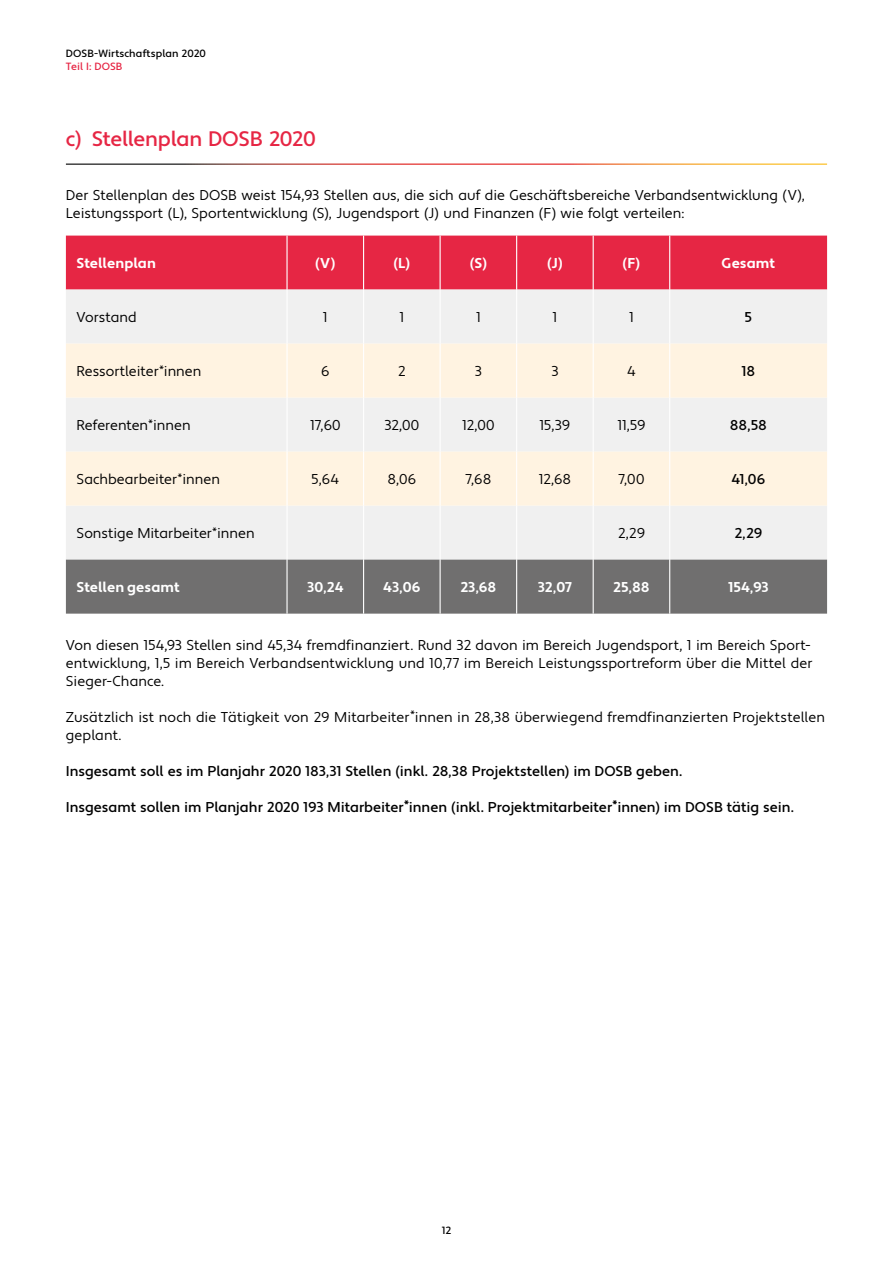
<style>
.page{position:relative;width:893px;height:1263px;background:#fff}
.page>*{position:absolute;margin:0;border:0;box-sizing:border-box;transform-origin:0 0}
.t1{font:500 21px "Apertura";letter-spacing:-.015em;color:#e62644}
.t2{font:14.25px/18px "Apertura";color:#000}
.t3{font:500 14.25px "Apertura";letter-spacing:-.005em;color:#000}
.t4{font:700 14.25px "Apertura";letter-spacing:.005em;color:#fff}
.t5{font:500 10.5px "Apertura";letter-spacing:.01em;color:#000}
.t6{font:500 10.5px "Apertura";letter-spacing:.005em;color:#e62644}
</style>
<div class="page">
<div style="left:66px;top:236px;width:761px;height:54px;background:#e62644"></div>
<div style="left:66px;top:290px;width:761px;height:270px;background:#f0f0f0"></div>
<svg style="left:66px;top:344px;width:761px;height:162px;fill:#fff3e1"></svg>
<div style="left:66px;top:560px;width:761px;height:54px;background:#706f6f"></div>
<hr style="left:286px;top:236px;width:2px;height:54px;background:#fff">
<hr style="left:363px;top:236px;width:1px;height:54px;background:#fff">
<hr style="left:440px;top:236px;width:1px;height:54px;background:#fff">
<hr style="left:516px;top:236px;width:1px;height:54px;background:#fff">
<hr style="left:593px;top:236px;width:1px;height:54px;background:#fff">
<hr style="left:669px;top:236px;width:1px;height:54px;background:#fff">
<hr style="left:286px;top:290px;width:2px;height:54px;background:#fff">
<hr style="left:363px;top:290px;width:1px;height:54px;background:#fff">
<hr style="left:440px;top:290px;width:1px;height:54px;background:#fff">
<hr style="left:516px;top:290px;width:1px;height:54px;background:#fff">
<hr style="left:593px;top:290px;width:1px;height:54px;background:#fff">
<hr style="left:669px;top:290px;width:1px;height:54px;background:#fff">
<hr style="left:286px;top:344px;width:2px;height:54px;background:#fff">
<hr style="left:363px;top:344px;width:1px;height:54px;background:#fff">
<hr style="left:440px;top:344px;width:1px;height:54px;background:#fff">
<hr style="left:516px;top:344px;width:1px;height:54px;background:#fff">
<hr style="left:593px;top:344px;width:1px;height:54px;background:#fff">
<hr style="left:669px;top:344px;width:1px;height:54px;background:#fff">
<hr style="left:286px;top:398px;width:2px;height:54px;background:#fff">
<hr style="left:363px;top:398px;width:1px;height:54px;background:#fff">
<hr style="left:440px;top:398px;width:1px;height:54px;background:#fff">
<hr style="left:516px;top:398px;width:1px;height:54px;background:#fff">
<hr style="left:593px;top:398px;width:1px;height:54px;background:#fff">
<hr style="left:669px;top:398px;width:1px;height:54px;background:#fff">
<hr style="left:286px;top:452px;width:2px;height:54px;background:#fff">
<hr style="left:363px;top:452px;width:1px;height:54px;background:#fff">
<hr style="left:440px;top:452px;width:1px;height:54px;background:#fff">
<hr style="left:516px;top:452px;width:1px;height:54px;background:#fff">
<hr style="left:593px;top:452px;width:1px;height:54px;background:#fff">
<hr style="left:669px;top:452px;width:1px;height:54px;background:#fff">
<hr style="left:286px;top:506px;width:2px;height:54px;background:#fff">
<hr style="left:363px;top:506px;width:1px;height:54px;background:#fff">
<hr style="left:440px;top:506px;width:1px;height:54px;background:#fff">
<hr style="left:516px;top:506px;width:1px;height:54px;background:#fff">
<hr style="left:593px;top:506px;width:1px;height:54px;background:#fff">
<hr style="left:669px;top:506px;width:1px;height:54px;background:#fff">
<hr style="left:286px;top:560px;width:2px;height:54px;background:#fff">
<hr style="left:363px;top:560px;width:1px;height:54px;background:#fff">
<hr style="left:440px;top:560px;width:1px;height:54px;background:#fff">
<hr style="left:516px;top:560px;width:1px;height:54px;background:#fff">
<hr style="left:593px;top:560px;width:1px;height:54px;background:#fff">
<hr style="left:669px;top:560px;width:1px;height:54px;background:#fff">
<p class="t5" style="left:66px;top:47px;width:141px">DOSB-Wirtschaftsplan 2020</p>
<p class="t6" style="left:66px;top:60px;width:58px">Teil I: DOSB</p>
<h1 class="t1" style="left:66px;top:126px;width:251px">c) Stellenplan DOSB 2020</h1>
<p class="t2" style="left:66px;top:186px;width:740px">Der Stellenplan des DOSB weist 154,93 Stellen aus, die sich auf die Geschäftsbereiche Verbandsentwicklung (V),<br>Leistungssport (L), Sportentwicklung (S), Jugendsport (J) und Finanzen (F) wie folgt verteilen:</p>
<p class="t4" style="left:77px;top:254px;width:81px">Stellenplan</p>
<p class="t4" style="left:315px;top:254px;width:22px">(V)</p>
<p class="t4" style="left:393px;top:254px;width:18px">(L)</p>
<p class="t4" style="left:470px;top:254px;width:19px">(S)</p>
<p class="t4" style="left:547px;top:254px;width:17px">(J)</p>
<p class="t4" style="left:623px;top:254px;width:19px">(F)</p>
<p class="t4" style="left:722px;top:254px;width:55px">Gesamt</p>
<p class="t2" style="left:77px;top:308px;width:62px">Vorstand</p>
<p class="t2" style="left:323px;top:308px;width:6px">1</p>
<p class="t2" style="left:399px;top:308px;width:6px">1</p>
<p class="t2" style="left:476px;top:308px;width:6px">1</p>
<p class="t2" style="left:553px;top:308px;width:6px">1</p>
<p class="t2" style="left:629px;top:308px;width:6px">1</p>
<p class="t3" style="left:745px;top:308px;width:9px">5</p>
<p class="t2" style="left:77px;top:362px;width:126px">Ressortleiter<sup>*</sup>innen</p>
<p class="t2" style="left:321px;top:362px;width:10px">6</p>
<p class="t2" style="left:398px;top:362px;width:9px">2</p>
<p class="t2" style="left:475px;top:362px;width:9px">3</p>
<p class="t2" style="left:551px;top:362px;width:9px">3</p>
<p class="t2" style="left:627px;top:362px;width:10px">4</p>
<p class="t3" style="left:741px;top:362px;width:15px">18</p>
<p class="t2" style="left:77px;top:416px;width:116px">Referenten<sup>*</sup>innen</p>
<p class="t2" style="left:310px;top:416px;width:32px">17,60</p>
<p class="t2" style="left:384px;top:416px;width:37px">32,00</p>
<p class="t2" style="left:462px;top:416px;width:34px">12,00</p>
<p class="t2" style="left:539px;top:416px;width:32px">15,39</p>
<p class="t2" style="left:617px;top:416px;width:29px">11,59</p>
<p class="t3" style="left:730px;top:416px;width:39px">88,58</p>
<p class="t2" style="left:77px;top:470px;width:145px">Sachbearbeiter<sup>*</sup>innen</p>
<p class="t2" style="left:312px;top:470px;width:29px">5,64</p>
<p class="t2" style="left:387px;top:470px;width:30px">8,06</p>
<p class="t2" style="left:465px;top:470px;width:28px">7,68</p>
<p class="t2" style="left:539px;top:470px;width:34px">12,68</p>
<p class="t2" style="left:618px;top:470px;width:28px">7,00</p>
<p class="t3" style="left:731px;top:470px;width:35px">41,06</p>
<p class="t2" style="left:77px;top:524px;width:180px">Sonstige Mitarbeiter<sup>*</sup>innen</p>
<p class="t2" style="left:618px;top:524px;width:29px">2,29</p>
<p class="t3" style="left:734px;top:524px;width:29px">2,29</p>
<p class="t4" style="left:77px;top:578px;width:105px">Stellen gesamt</p>
<p class="t4" style="left:307px;top:578px;width:38px">30,24</p>
<p class="t4" style="left:383px;top:578px;width:39px">43,06</p>
<p class="t4" style="left:460px;top:578px;width:38px">23,68</p>
<p class="t4" style="left:538px;top:578px;width:36px">32,07</p>
<p class="t4" style="left:613px;top:578px;width:38px">25,88</p>
<p class="t4" style="left:728px;top:578px;width:42px">154,93</p>
<p class="t2" style="left:66px;top:636px;width:748px">Von diesen 154,93 Stellen sind 45,34 fremdfinanziert. Rund 32 davon im Bereich Jugendsport, 1 im Bereich Sport&shy;entwicklung, 1,5 im Bereich Verbandsentwicklung und 10,77 im Bereich Leistungssportreform über die Mittel der<br>Sieger-Chance.</p>
<p class="t2" style="left:66px;top:708px;width:761px">Zusätzlich ist noch die Tätigkeit von 29 Mitarbeiter<sup>*</sup>innen in 28,38 überwiegend fremdfinanzierten Projektstellen geplant.</p>
<p class="t3" style="left:66px;top:762px;width:618px">Insgesamt soll es im Planjahr 2020 183,31 Stellen (inkl. 28,38 Projektstellen) im DOSB geben.</p>
<p class="t3" style="left:66px;top:798px;width:729px">Insgesamt sollen im Planjahr 2020 193 Mitarbeiter<sup>*</sup>innen (inkl. Projektmitarbeiter<sup>*</sup>innen) im DOSB tätig sein.</p>
<p class="t5" style="left:442px;top:1223px;width:11px">12</p>
</div>
